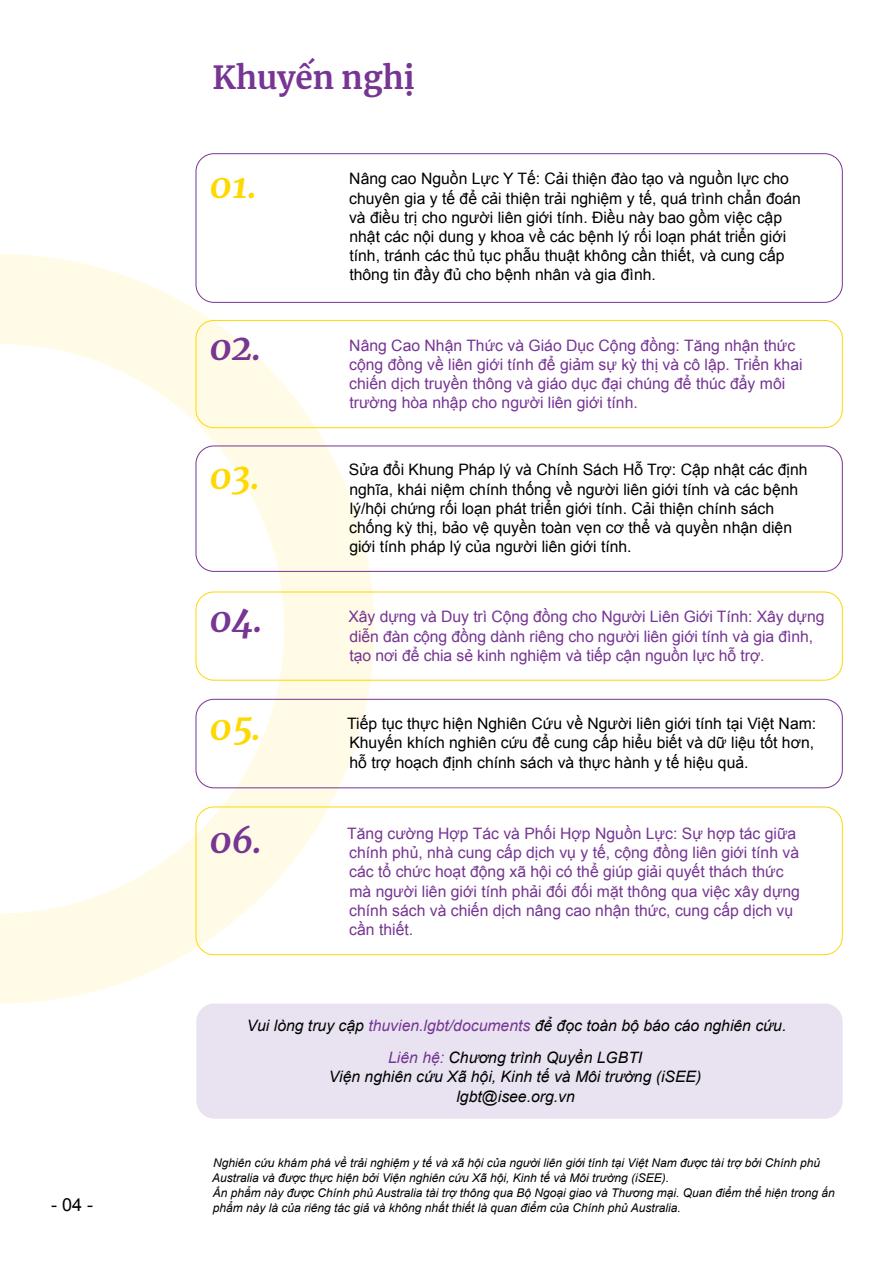
<style>
.page{position:relative;width:893px;height:1263px;background:#fff}
.page>*{position:absolute;margin:0;border:0;box-sizing:border-box;transform-origin:0 0}
.t1{font:italic 700 36px "Merriweather";color:#ffd800}
.t2{font:italic 700 36px "Merriweather";color:#773594}
.t3{font:700 31.5px "Merriweather";color:#773594}
.t4{font:18px "Arial";color:#000}
.t5{font:15.75px/19.2px "Arial";color:#000}
.t6{font:15.75px/19.2px "Arial";color:#773594}
.t7{font:italic 15.75px/32px "Arial";color:#000;text-align:center}
.t8{font:italic 12px/15px "Arial";color:#000}
.s1{color:#773594}
</style>
<div class="page">
<svg style="left:0;top:254px;width:374px;height:749px"></svg>
<div style="left:196px;top:1003px;width:647px;height:116px;background:#e9e3f1;border-radius:18px"></div>
<div style="left:196px;top:806px;width:647px;height:149px;border:1px solid #ffd800;border-radius:18px"></div>
<div style="left:196px;top:592px;width:647px;height:88px;border:1px solid #ffd800;border-radius:18px"></div>
<div style="left:196px;top:320px;width:647px;height:108px;border:1px solid #ffd800;border-radius:18px"></div>
<div style="left:196px;top:153px;width:647px;height:150px;border:1px solid #773594;border-radius:18px"></div>
<div style="left:196px;top:446px;width:647px;height:126px;border:1px solid #773594;border-radius:18px"></div>
<div style="left:196px;top:699px;width:647px;height:89px;border:1px solid #773594;border-radius:18px"></div>
<p class="t4" style="left:51px;top:1193px;width:44px">- 04 -</p>
<h2 class="t3" style="left:213px;top:56px;width:204px">Khuyến nghị</h2>
<h1 class="t1" style="left:210px;top:160px;width:49px">01.</h1>
<p class="t5" style="left:349px;top:169px;width:453px">Nâng cao Nguồn Lực Y Tế: Cải thiện đào tạo và nguồn lực cho chuyên gia y tế để cải thiện trải nghiệm y tế, quá trình chẩn đoán và điều trị cho người liên giới tính. Điều này bao gồm việc cập nhật các nội dung y khoa về các bệnh lý rối loạn phát triển giới tính, tránh các thủ tục phẫu thuật không cần thiết, và cung cấp thông tin đầy đủ cho bệnh nhân và gia đình.</p>
<h1 class="t2" style="left:210px;top:322px;width:54px">02.</h1>
<p class="t6" style="left:349px;top:336px;width:455px">Nâng Cao Nhận Thức và Giáo Dục Cộng đồng: Tăng nhận thức cộng đồng về liên giới tính để giảm sự kỳ thị và cô lập. Triển khai chiến dịch truyền thông và giáo dục đại chúng để thúc đẩy môi trường hòa nhập cho người liên giới tính.</p>
<h1 class="t1" style="left:210px;top:451px;width:52px">03.</h1>
<p class="t5" style="left:349px;top:460px;width:460px">Sửa đổi Khung Pháp lý và Chính Sách Hỗ Trợ: Cập nhật các định nghĩa, khái niệm chính thống về người liên giới tính và các bệnh lý/hội chứng rối loạn phát triển giới tính. Cải thiện chính sách chống kỳ thị, bảo vệ quyền toàn vẹn cơ thể và quyền nhận diện giới tính pháp lý của người liên giới tính.</p>
<h1 class="t2" style="left:210px;top:594px;width:55px">04.</h1>
<p class="t6" style="left:348px;top:607px;width:477px">Xây dựng và Duy trì Cộng đồng cho Người Liên Giới Tính: Xây dựng diễn đàn cộng đồng dành riêng cho người liên giới tính và gia đình, tạo nơi để chia sẻ kinh nghiệm và tiếp cận nguồn lực hỗ trợ.</p>
<h1 class="t1" style="left:210px;top:702px;width:53px">05.</h1>
<p class="t5" style="left:347px;top:714px;width:470px">Tiếp tục thực hiện Nghiên Cứu về Người liên giới tính tại Việt Nam:<br>Khuyến khích nghiên cứu để cung cấp hiểu biết và dữ liệu tốt hơn, hỗ trợ hoạch định chính sách và thực hành y tế hiệu quả.</p>
<h1 class="t2" style="left:210px;top:815px;width:54px">06.</h1>
<p class="t6" style="left:347px;top:824px;width:454px">Tăng cường Hợp Tác và Phối Hợp Nguồn Lực: Sự hợp tác giữa chính phủ, nhà cung cấp dịch vụ y tế, cộng đồng liên giới tính và các tổ chức hoạt động xã hội có thể giúp giải quyết thách thức mà người liên giới tính phải đối đối mặt thông qua việc xây dựng chính sách và chiến dịch nâng cao nhận thức, cung cấp dịch vụ cần thiết.</p>
<p class="t7" style="left:247px;top:1010px;width:541px">Vui lòng truy cập <span class="s1">thuvien.lgbt/documents</span> để đọc toàn bộ báo cáo nghiên cứu.<br><span class="s1">Liên hệ:</span> Chương trình Quyền LGBTI</p>
<p class="t7" style="left:329px;top:1067px;width:374px;line-height:19.2px">Viện nghiên cứu Xã hội, Kinh tế và Môi trường (iSEE) lgbt@isee.org.vn</p>
<p class="t8" style="left:212px;top:1155px;width:624px">Nghiên cứu khám phá về trải nghiệm y tế và xã hội của người liên giới tính tại Việt Nam được tài trợ bởi Chính phủ Australia và được thực hiện bởi Viện nghiên cứu Xã hội, Kinh tế và Môi trường (iSEE).<br>Ấn phẩm này được Chính phủ Australia tài trợ thông qua Bộ Ngoại giao và Thương mại. Quan điểm thể hiện trong ấn phẩm này là của riêng tác giả và không nhất thiết là quan điểm của Chính phủ Australia.</p>
</div>
